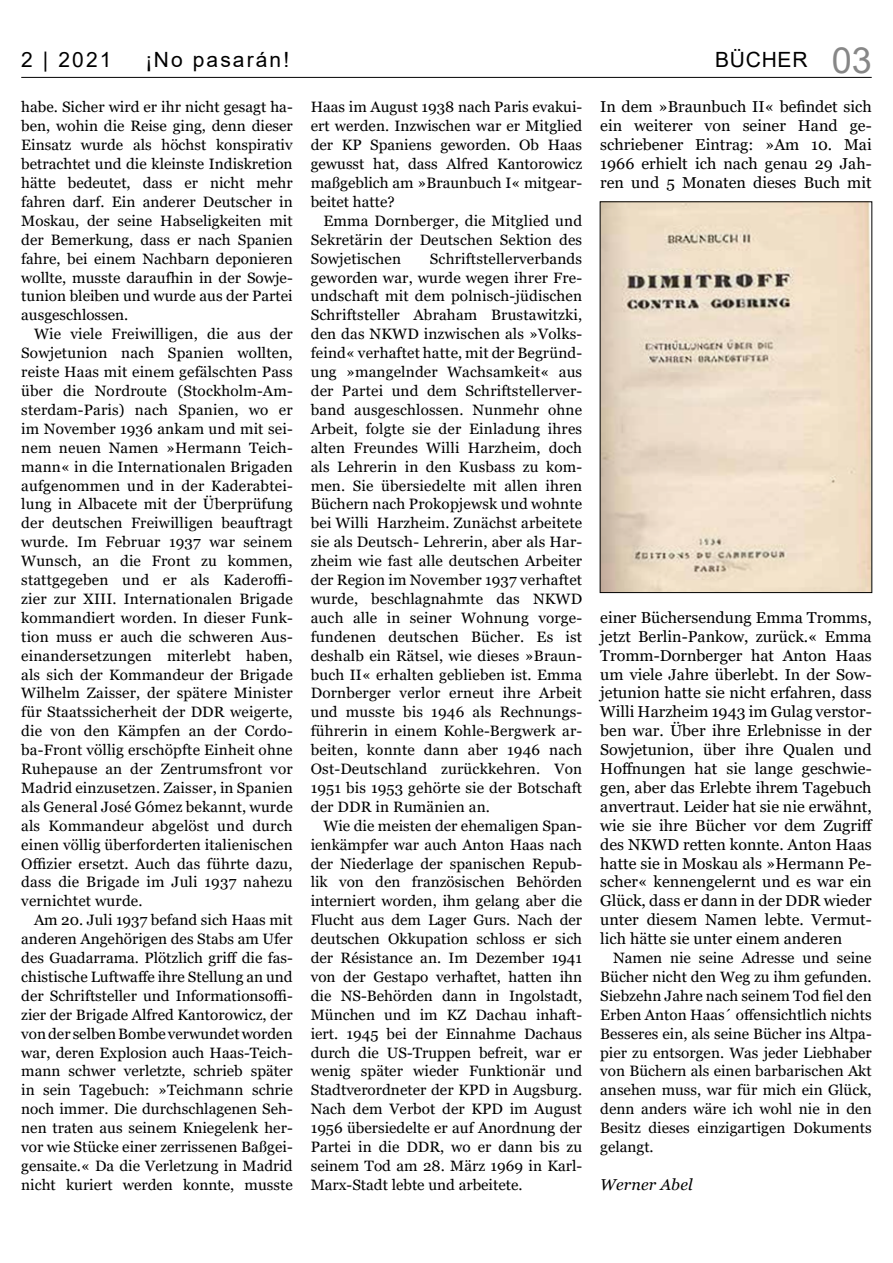
<style>
.page{position:relative;width:893px;height:1263px;background:#fff}
.page>*{position:absolute;margin:0;border:0;box-sizing:border-box;transform-origin:0 0}
.t1{font:36px "Arial";color:#878787}
.t2{font:21px "Arial";letter-spacing:.1em;color:#000}
.t3{font:15.75px/18.9px "Georgia";color:#000;text-align:justify}
.t4{font:italic 15.75px "Georgia";letter-spacing:.01em;color:#000}
.t5{font:15px/18.9px "Georgia";color:#000;text-align:justify}
</style>
<div class="page">
<hr style="left:21px;top:77px;width:851px;height:1px;background:#000">
<img style="left:602px;top:204px;width:268px;height:387px">
<h2 class="t2" style="left:21px;top:45px;width:92px">2 | 2021</h2>
<h2 class="t2" style="left:145px;top:45px;width:145px">¡No pasarán!</h2>
<h1 class="t1" style="left:832px;top:35px;width:42px">03</h1>
<p class="t5" style="left:21px;top:98px;width:273px">habe. Sicher wird er ihr nicht gesagt ha&shy;ben, wohin die Reise ging, denn dieser Einsatz wurde als höchst konspirativ betrachtet und die kleinste Indiskretion hätte bedeutet, dass er nicht mehr fahren darf. Ein anderer Deutscher in Moskau, der seine Habseligkeiten mit der Bemerkung, dass er nach Spanien fahre, bei einem Nachbarn deponieren wollte, musste daraufhin in der Sowje&shy;tunion bleiben und wurde aus der Partei ausgeschlossen.</p>
<p class="t5" style="left:21px;top:325px;width:273px;text-indent:13px">Wie viele Freiwilligen, die aus der Sowjetunion nach Spanien wollten, reiste Haas mit einem gefälschten Pass über die Nordroute (Stockholm-Am&shy;sterdam-Paris) nach Spanien, wo er im November 1936 ankam und mit sei&shy;nem neuen Namen »Hermann Teich&shy;mann« in die Internationalen Brigaden aufgenommen und in der Kaderabtei&shy;lung in Albacete mit der Überprüfung der deutschen Freiwilligen beauftragt wurde. Im Februar 1937 war seinem Wunsch, an die Front zu kommen, stattgegeben und er als Kaderoffi&shy;zier zur XIII. Internationalen Brigade kommandiert worden. In dieser Funk&shy;tion muss er auch die schweren Aus&shy;einandersetzungen miterlebt haben, als sich der Kommandeur der Brigade Wilhelm Zaisser, der spätere Minister für Staatssicherheit der DDR weigerte, die von den Kämpfen an der Cordo&shy;ba-Front völlig erschöpfte Einheit ohne Ruhepause an der Zentrumsfront vor Madrid einzusetzen. Zaisser, in Spanien als General José Gómez bekannt, wurde als Kommandeur abgelöst und durch einen völlig überforderten italienischen Offizier ersetzt. Auch das führte dazu, dass die Brigade im Juli 1937 nahezu vernichtet wurde.</p>
<p class="t5" style="left:21px;top:911px;width:273px;text-indent:13px">Am 20. Juli 1937 befand sich Haas mit anderen Angehörigen des Stabs am Ufer des Guadarrama. Plötzlich griff die fas&shy;chistische Luftwaffe ihre Stellung an und der Schriftsteller und Informationsoffi&shy;zier der Brigade Alfred Kantorowicz, der von der selben Bombe verwundet worden war, deren Explosion auch Haas-Teich&shy;mann schwer verletzte, schrieb später in sein Tagebuch: »Teichmann schrie noch immer. Die durchschlagenen Seh&shy;nen traten aus seinem Kniegelenk her&shy;vor wie Stücke einer zerrissenen Baßgei&shy;gensaite.« Da die Verletzung in Madrid nicht kuriert werden konnte, musste</p>
<h2 class="t2" style="left:715px;top:45px;width:94px">BÜCHER</h2>
<p class="t3" style="left:600px;top:98px;width:273px">In dem »Braunbuch II« befindet sich ein weiterer von seiner Hand ge&shy;schriebener Eintrag: »Am 10. Mai 1966 erhielt ich nach genau 29 Jah&shy;ren und 5 Monaten dieses Buch mit</p>
<p class="t5" style="left:311px;top:98px;width:273px">Haas im August 1938 nach Paris evakui&shy;ert werden. Inzwischen war er Mitglied der KP Spaniens geworden. Ob Haas gewusst hat, dass Alfred Kantorowicz maßgeblich am »Braunbuch I« mitgear&shy;beitet hatte?</p>
<p class="t5" style="left:311px;top:212px;width:273px;text-indent:13px">Emma Dornberger, die Mitglied und Sekretärin der Deutschen Sektion des Sowjetischen</p>
<p class="t5" style="left:311px;top:249px;width:273px;text-indent:119px">Schriftstellerverbands geworden war, wurde wegen ihrer Fre&shy;undschaft mit dem polnisch-jüdischen Schriftsteller Abraham Brustawitzki, den das NKWD inzwischen als »Volks&shy;feind« verhaftet hatte, mit der Begründ&shy;ung »mangelnder Wachsamkeit« aus der Partei und dem Schriftstellerver&shy;band ausgeschlossen. Nunmehr ohne Arbeit, folgte sie der Einladung ihres alten Freundes Willi Harzheim, doch als Lehrerin in den Kusbass zu kom&shy;men. Sie übersiedelte mit allen ihren Büchern nach Prokopjewsk und wohnte bei Willi Harzheim. Zunächst arbeitete sie als Deutsch- Lehrerin, aber als Har&shy;zheim wie fast alle deutschen Arbeiter der Region im November 1937 verhaftet wurde, beschlagnahmte das NKWD auch alle in seiner Wohnung vorge&shy;fundenen deutschen Bücher. Es ist deshalb ein Rätsel, wie dieses »Braun&shy;buch II« erhalten geblieben ist. Emma Dornberger verlor erneut ihre Arbeit und musste bis 1946 als Rechnungs&shy;führerin in einem Kohle-Bergwerk ar&shy;beiten, konnte dann aber 1946 nach Ost-Deutschland zurückkehren. Von 1951 bis 1953 gehörte sie der Botschaft der DDR in Rumänien an.</p>
<p class="t5" style="left:311px;top:816px;width:273px;text-indent:13px">Wie die meisten der ehemaligen Span&shy;ienkämpfer war auch Anton Haas nach der Niederlage der spanischen Repub&shy;lik von den französischen Behörden interniert worden, ihm gelang aber die Flucht aus dem Lager Gurs. Nach der deutschen Okkupation schloss er sich der Résistance an. Im Dezember 1941 von der Gestapo verhaftet, hatten ihn die NS-Behörden dann in Ingolstadt, München und im KZ Dachau inhaft&shy;iert. 1945 bei der Einnahme Dachaus durch die US-Truppen befreit, war er wenig später wieder Funktionär und Stadtverordneter der KPD in Augsburg.<br>Nach dem Verbot der KPD im August 1956 übersiedelte er auf Anordnung der Partei in die DDR, wo er dann bis zu seinem Tod am 28. März 1969 in Karl-Marx-Stadt lebte und arbeitete.</p>
<p class="t3" style="left:600px;top:608px;width:274px">einer Büchersendung Emma Tromms, jetzt Berlin-Pankow, zurück.« Emma Tromm-Dornberger hat Anton Haas um viele Jahre überlebt. In der Sow&shy;jetunion hatte sie nicht erfahren, dass Willi Harzheim 1943 im Gulag verstor&shy;ben war. Über ihre Erlebnisse in der Sowjetunion, über ihre Qualen und Hoffnungen hat sie lange geschwie&shy;gen, aber das Erlebte ihrem Tagebuch anvertraut. Leider hat sie nie erwähnt, wie sie ihre Bücher vor dem Zugriff des NKWD retten konnte. Anton Haas hatte sie in Moskau als »Hermann Pe&shy;scher« kennengelernt und es war ein Glück, dass er dann in der DDR wieder unter diesem Namen lebte. Vermut&shy;lich hätte sie unter einem anderen</p>
<p class="t5" style="left:600px;top:949px;width:273px;text-indent:13px">Namen nie seine Adresse und seine Bücher nicht den Weg zu ihm gefunden.<br>Siebzehn Jahre nach seinem Tod fiel den Erben Anton Haas´ offensichtlich nichts Besseres ein, als seine Bücher ins Altpa&shy;pier zu entsorgen. Was jeder Liebhaber von Büchern als einen barbarischen Akt ansehen muss, war für mich ein Glück, denn anders wäre ich wohl nie in den Besitz dieses einzigartigen Dokuments gelangt.</p>
<p class="t4" style="left:600px;top:1174px;width:94px">Werner Abel</p>
</div>
